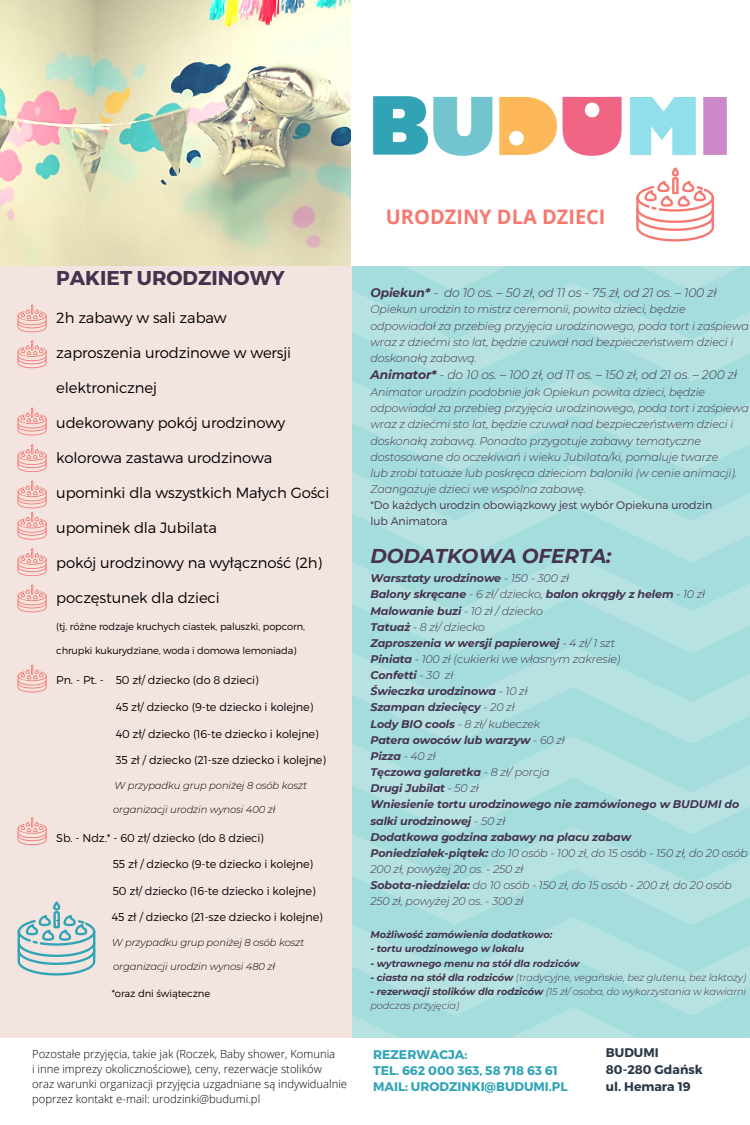
<style>
.page{position:relative;width:750px;height:1125px;background:#fff}
.page>*{position:absolute;margin:0;border:0;box-sizing:border-box;transform-origin:0 0}
.t1{font:700 20px "Open Sans";color:#f57970}
.t2{font:700 20px "Montserrat";color:#45334e}
.t3{font:italic 700 20px "Montserrat";letter-spacing:-.01em;color:#45334e}
.t4{font:300 14.75px "Montserrat";letter-spacing:-.01em;color:#000}
.t5{font:700 12.5px/16px "Montserrat";color:#30a4b6}
.t6{font:700 12.5px/16.9px "Montserrat";color:#2b3a49}
.t7{font:italic 300 12.25px "Montserrat";letter-spacing:-.01em;color:#45334e}
.t8{font:300 11.25px "Montserrat";letter-spacing:-.01em;color:#000}
.t9{font:300 11.25px/15px "Open Sans";color:#000}
.t10{font:italic 700 11px/16.1px "Montserrat";letter-spacing:-.01em;color:#45334e}
.t11{font:italic 300 11px/16.1px "Montserrat";letter-spacing:-.01em;color:#45334e}
.t12{font:300 11px/15.8px "Montserrat";letter-spacing:-.01em;color:#45334e}
.t13{font:italic 300 10px "Montserrat";letter-spacing:-.01em;color:#000}
.t14{font:300 10px "Montserrat";letter-spacing:-.01em;color:#000}
.t15{font:italic 300 9.75px/14.2px "Montserrat";letter-spacing:-.01em;color:#45334e}
.t16{font:300 9.75px "Montserrat";letter-spacing:-.01em;color:#000}
.t17{font:italic 700 9.75px "Montserrat";letter-spacing:-.01em;color:#45334e}
.s1{font-weight:700}
.s2{font-weight:300}
</style>
<div class="page">
<div style="left:0;top:142px;width:352px;height:912px;background:#f4e4e0"></div>
<img style="left:0;top:0;width:352px;height:265px">
<div style="left:0;top:1039px;width:750px;height:86px;background:#fff"></div>
<img style="left:373px;top:96px;width:354px;height:60px">
<svg style="left:636px;top:167px;width:78px;height:75px"></svg>
<svg style="left:18px;top:304px;width:29px;height:28px"></svg>
<svg style="left:18px;top:340px;width:29px;height:28px"></svg>
<svg style="left:18px;top:444px;width:29px;height:28px"></svg>
<svg style="left:18px;top:480px;width:29px;height:60px"></svg>
<svg style="left:18px;top:548px;width:29px;height:28px"></svg>
<svg style="left:18px;top:901px;width:77px;height:75px"></svg>
<svg style="left:18px;top:584px;width:29px;height:28px"></svg>
<svg style="left:18px;top:664px;width:29px;height:29px"></svg>
<svg style="left:18px;top:407px;width:29px;height:29px"></svg>
<svg style="left:18px;top:817px;width:29px;height:28px"></svg>
<h1 class="t2" style="left:56px;top:265px;width:230px">PAKIET URODZINOWY</h1>
<h2 class="t4" style="left:56px;top:308px;width:172px">2h zabawy w sali zabaw</h2>
<h2 class="t4" style="left:56px;top:343px;width:236px">zaproszenia urodzinowe w wersji</h2>
<h2 class="t4" style="left:56px;top:378px;width:102px">elektronicznej</h2>
<h2 class="t4" style="left:56px;top:413px;width:231px">udekorowany pokój urodzinowy</h2>
<h2 class="t4" style="left:56px;top:448px;width:218px">kolorowa zastawa urodzinowa</h2>
<h2 class="t4" style="left:56px;top:483px;width:275px">upominki dla wszystkich Małych Gości</h2>
<h2 class="t4" style="left:56px;top:518px;width:162px">upominek dla Jubilata</h2>
<h2 class="t4" style="left:56px;top:553px;width:267px">pokój urodzinowy na wyłączność (2h)</h2>
<h2 class="t4" style="left:56px;top:588px;width:165px">poczęstunek dla dzieci</h2>
<p class="t16" style="left:56px;top:621px;width:250px">(tj. różne rodzaje kruchych ciastek, paluszki, popcorn,</p>
<p class="t16" style="left:56px;top:644px;width:242px">chrupki kukurydziane, woda i domowa lemoniada)</p>
<p class="t8" style="left:56px;top:673px;width:204px">Pn. - Pt. - 50 zł/ dziecko (do 8 dzieci)</p>
<p class="t8" style="left:116px;top:700px;width:199px">45 zł/ dziecko (9-te dziecko i kolejne)</p>
<p class="t8" style="left:116px;top:726px;width:204px">40 zł/ dziecko (16-te dziecko i kolejne)</p>
<p class="t8" style="left:116px;top:753px;width:212px">35 zł / dziecko (21-sze dziecko i kolejne)</p>
<p class="t13" style="left:114px;top:779px;width:194px">W przypadku grup poniżej 8 osób koszt</p>
<p class="t13" style="left:113px;top:803px;width:164px">organizacji urodzin wynosi 400 zł</p>
<p class="t8" style="left:56px;top:830px;width:209px">Sb. - Ndz.* - 60 zł/ dziecko (do 8 dzieci)</p>
<p class="t8" style="left:113px;top:857px;width:202px">55 zł / dziecko (9-te dziecko i kolejne)</p>
<p class="t8" style="left:113px;top:884px;width:204px">50 zł/ dziecko (16-te dziecko i kolejne)</p>
<p class="t8" style="left:56px;top:910px;width:4px">.</p>
<p class="t8" style="left:112px;top:910px;width:212px">45 zł / dziecko (21-sze dziecko i kolejne)</p>
<p class="t13" style="left:112px;top:936px;width:194px">W przypadku grup poniżej 8 osób koszt</p>
<p class="t13" style="left:113px;top:960px;width:164px">organizacji urodzin wynosi 480 zł</p>
<p class="t14" style="left:112px;top:987px;width:100px">*oraz dni świąteczne</p>
<p class="t9" style="left:32px;top:1046px;width:316px">Pozostałe przyjęcia, takie jak (Roczek, Baby shower, Komunia<br>i inne imprezy okolicznościowe), ceny, rezerwacje stolików<br>oraz warunki organizacji przyjęcia uzgadniane są indywidualnie poprzez kontakt e-mail: urodzinki@budumi.pl</p>
<h1 class="t1" style="left:386px;top:203px;width:221px">URODZINY DLA DZIECI</h1>
<p class="t7" style="left:370px;top:285px;width:348px"><span class="s1">Opiekun*</span> - do 10 os. – 50 zł, od 11 os - 75 zł, od 21 os. – 100 zł</p>
<p class="t11" style="left:370px;top:301px;width:380px">Opiekun urodzin to mistrz ceremonii, powita dzieci, będzie odpowiadał za przebieg przyjęcia urodzinowego, poda tort i zaśpiewa wraz z dziećmi sto lat, będzie czuwał nad bezpieczeństwem dzieci i doskonałą zabawą.</p>
<p class="t7" style="left:370px;top:367px;width:368px"><span class="s1">Animator*</span> - do 10 os. – 100 zł, od 11 os. – 150 zł, od 21 os. – 200 zł</p>
<p class="t11" style="left:370px;top:384px;width:380px">Animator urodzin podobnie jak Opiekun powita dzieci, będzie odpowiadał za przebieg przyjęcia urodzinowego, poda tort i zaśpiewa wraz z dziećmi sto lat, będzie czuwał nad bezpieczeństwem dzieci i doskonałą zabawą. Ponadto przygotuje zabawy tematyczne dostosowane do oczekiwań i wieku Jubilata/ki, pomaluje twarze<br>lub zrobi tatuaże lub poskręca dzieciom baloniki (w cenie animacji).<br>Zaangażuje dzieci we wspólna zabawę.</p>
<p class="t12" style="left:370px;top:497px;width:343px">*Do każdych urodzin obowiązkowy jest wybór Opiekuna urodzin lub Animatora</p>
<h1 class="t3" style="left:370px;top:543px;width:243px">DODATKOWA OFERTA:</h1>
<p class="t10" style="left:370px;top:570px;width:379px">Warsztaty urodzinowe <span class="s2">- 150 - 300 zł<br></span>Balony skręcane <span class="s2">- 6 zł/ dziecko,</span> balon okrągły z helem <span class="s2">- 10 zł </span>Malowanie buzi <span class="s2">- 10 zł / dziecko<br></span>Tatuaż <span class="s2">- 8 zł/ dziecko<br></span>Zaproszenia w wersji papierowej <span class="s2">- 4 zł/ 1 szt<br></span>Piniata <span class="s2">- 100 zł (cukierki we własnym zakresie)<br></span>Confetti <span class="s2">- 30 zł<br></span>Świeczka urodzinowa <span class="s2">- 10 zł<br></span>Szampan dziecięcy <span class="s2">- 20 zł<br></span>Lody BIO cools <span class="s2">- 8 zł/ kubeczek<br></span>Patera owoców lub warzyw <span class="s2">- 60 zł<br></span>Pizza <span class="s2">- 40 zł<br></span>Tęczowa galaretka <span class="s2">- 8 zł/ porcja<br></span>Drugi Jubilat <span class="s2">- 50 zł<br></span>Wniesienie tortu urodzinowego nie zamówionego w BUDUMI do salki urodzinowej <span class="s2">- 50 zł<br></span>Dodatkowa godzina zabawy na placu zabaw Poniedziałek-piątek: <span class="s2">do 10 osób - 100 zł, do 15 osób - 150 zł, do 20 osób 200 zł, powyżej 20 os. - 250 zł<br></span>Sobota-niedziela: <span class="s2">do 10 osób - 150 zł, do 15 osób - 200 zł, do 20 osób 250 zł, powyżej 20 os. - 300 zł</span></p>
<p class="t17" style="left:370px;top:929px;width:183px">Możliwość zamówienia dodatkowo:</p>
<p class="t17" style="left:370px;top:943px;width:155px">- tortu urodzinowego w lokalu</p>
<p class="t17" style="left:370px;top:957px;width:210px">- wytrawnego menu na stół dla rodziców</p>
<p class="t15" style="left:370px;top:970px;width:377px"><span class="s1">- ciasta na stół dla rodziców</span> (tradycyjne, vegańskie, bez glutenu, bez laktozy)</p>
<p class="t15" style="left:370px;top:984px;width:377px"><span class="s1">- rezerwacji stolików dla rodziców</span> (15 zł/ osoba, do wykorzystania w kawiarni podczas przyjęcia)</p>
<p class="t5" style="left:373px;top:1046px;width:196px">REZERWACJA:<br>TEL. 662 000 363, 58 718 63 61<br>MAIL: URODZINKI@BUDUMI.PL</p>
<p class="t6" style="left:606px;top:1044px;width:98px">BUDUMI<br>80-280 Gdańsk ul. Hemara 19</p>
</div>
